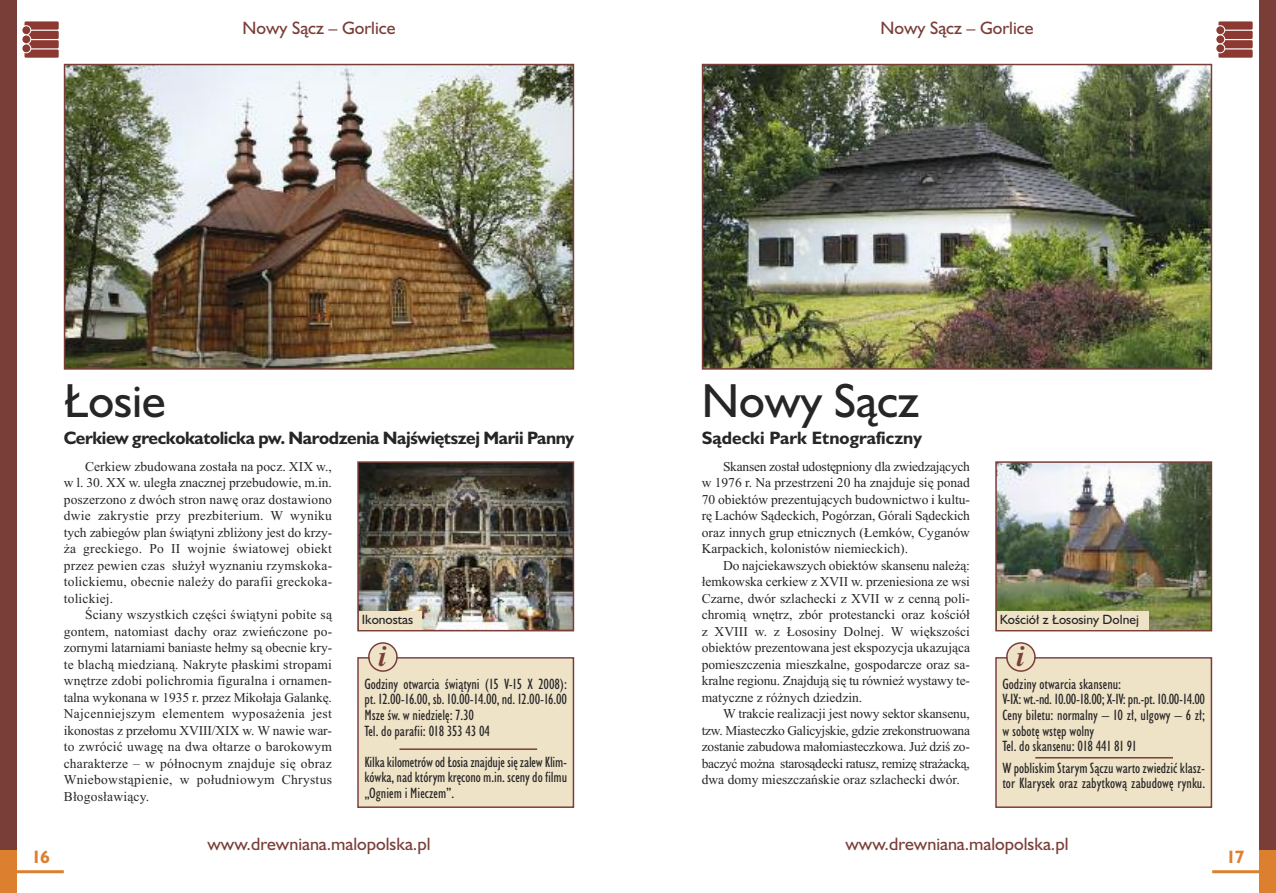
<style>
.page{position:relative;width:1276px;height:893px;background:#fff}
.page>*{position:absolute;margin:0;border:0;box-sizing:border-box;transform-origin:0 0}
.t1{font:48px "Humanst 521 EU";color:#272627}
.t2{font:italic 700 29.25px "Times";color:#7a3e38}
.t3{font:18px "Humanst 521 EU";color:#7a3e38}
.t4{font:18px "Humanst 521 EU Bold OTF";letter-spacing:-.025em;color:#272627}
.t5{font:18px "Humanst 521 EU Bold OTF";color:#272627}
.t6{font:700 18px "Humanst 521 EU";color:#dc7f2f}
.t7{font:15px/15.6px "Humanst 521 Cn EU";color:#272627}
.t8{font:13.5px/16.5px "Times New Roman";color:#272627;text-align:justify}
.t9{font:13.5px "Humanst 521 EU";color:#272627}
</style>
<div class="page">
<img style="left:705px;top:67px;width:504px;height:300px">
<div style="left:702px;top:64px;width:510px;height:306px;border:2px solid #7a3e38"></div>
<div style="left:996px;top:659px;width:214px;height:147px;background:#efe3c7"></div>
<div style="left:995px;top:657px;width:217px;height:151px;border:2px solid #7a3e38"></div>
<svg style="left:1006px;top:642px;width:29px;height:30px"></svg>
<img style="left:998px;top:464px;width:211px;height:164px">
<div style="left:995px;top:461px;width:217px;height:170px;border:2px solid #7a3e38"></div>
<div style="left:996px;top:611px;width:152px;height:19px;background:#efe3c7"></div>
<div style="left:1259px;top:0;width:17px;height:863px;background:#7a3e38"></div>
<div style="left:1259px;top:850px;width:17px;height:43px;background:#dc7f2f"></div>
<hr style="left:1212px;top:870px;width:64px;height:3px;background:#dc7f2f">
<svg style="left:1218px;top:21px;width:34px;height:37px"></svg>
<div style="left:1216px;top:26px;width:8px;height:8px;background:#8c3a31;border-radius:50%"></div>
<div style="left:1216px;top:35px;width:8px;height:8px;background:#8c3a31;border-radius:50%"></div>
<div style="left:1216px;top:44px;width:8px;height:8px;background:#8c3a31;border-radius:50%"></div>
<svg style="left:25px;top:21px;width:34px;height:37px"></svg>
<div style="left:22px;top:26px;width:8px;height:8px;background:#8c3a31;border-radius:50%"></div>
<div style="left:22px;top:35px;width:8px;height:8px;background:#8c3a31;border-radius:50%"></div>
<div style="left:22px;top:44px;width:8px;height:8px;background:#8c3a31;border-radius:50%"></div>
<img style="left:67px;top:67px;width:504px;height:300px">
<div style="left:64px;top:64px;width:510px;height:306px;border:2px solid #7a3e38"></div>
<div style="left:359px;top:659px;width:214px;height:147px;background:#efe3c7"></div>
<div style="left:357px;top:657px;width:217px;height:151px;border:2px solid #7a3e38"></div>
<svg style="left:368px;top:642px;width:30px;height:30px"></svg>
<img style="left:360px;top:464px;width:211px;height:164px">
<div style="left:357px;top:461px;width:217px;height:170px;border:2px solid #7a3e38"></div>
<div style="left:359px;top:611px;width:62px;height:19px;background:#efe3c7"></div>
<hr style="left:399px;top:748px;width:138px;height:2px;background:#7a3e38">
<hr style="left:1035px;top:757px;width:138px;height:1px;background:#7a3e38">
<div style="left:0;top:0;width:17px;height:863px;background:#7a3e38"></div>
<div style="left:0;top:850px;width:17px;height:43px;background:#dc7f2f"></div>
<hr style="left:0;top:870px;width:64px;height:3px;background:#dc7f2f">
<h3 class="t3" style="left:242px;top:16px;width:155px">Nowy Sącz – Gorlice</h3>
<h3 class="t3" style="left:880px;top:16px;width:155px">Nowy Sącz – Gorlice</h3>
<h3 class="t6" style="left:31px;top:845px;width:20px">16</h3>
<h1 class="t1" style="left:64px;top:371px;width:103px">Łosie</h1>
<h3 class="t4" style="left:64px;top:427px;width:512px">Cerkiew greckokatolicka pw. Narodzenia Najświętszej Marii Panny</h3>
<p class="t8" style="left:64px;top:458px;width:270px;text-indent:21px">Cerkiew zbudowana została na pocz. XIX w., w l. 30. XX w. uległa znacznej przebudowie, m.in. poszerzono z dwóch stron nawę oraz dostawiono dwie zakrystie przy prezbiterium. W wyniku tych zabiegów plan świątyni zbliżony jest do krzy&shy;ża greckiego. Po II wojnie światowej obiekt przez pewien czas służył wyznaniu rzymskoka&shy;tolickiemu, obecnie należy do parafii greckoka&shy;tolickiej.</p>
<p class="t8" style="left:64px;top:606px;width:270px;text-indent:21px">Ściany wszystkich części świątyni pobite są gontem, natomiast dachy oraz zwieńczone po&shy;zornymi latarniami baniaste hełmy są obecnie kry&shy;te blachą miedzianą. Nakryte płaskimi stropami wnętrze zdobi polichromia figuralna i ornamen&shy;talna wykonana w 1935 r. przez Mikołaja Galankę.<br>Najcenniejszym elementem wyposażenia jest ikonostas z przełomu XVIII/XIX w. W nawie war&shy;to zwrócić uwagę na dwa ołtarze o barokowym charakterze – w północnym znajduje się obraz Wniebowstąpienie, w południowym Chrystus Błogosławiący.</p>
<p class="t9" style="left:362px;top:611px;width:53px">Ikonostas</p>
<h2 class="t2" style="left:378px;top:639px;width:10px">i</h2>
<p class="t7" style="left:364px;top:676px;width:204px">Godziny otwarcia świątyni (15 V-15 X 2008): pt. 12.00-16.00, sb. 10.00-14.00, nd. 12.00-16.00<br>Msze św. w niedzielę: 7.30<br>Tel. do parafii: 018 353 43 04</p>
<p class="t7" style="left:364px;top:754px;width:204px;text-align:justify">Kilka kilometrów od Łosia znajduje się zalew Klim&shy;kówka, nad którym kręcono m.in. sceny do filmu „Ogniem i Mieczem”.</p>
<h1 class="t1" style="left:702px;top:371px;width:219px">Nowy Sącz</h1>
<h3 class="t5" style="left:702px;top:427px;width:222px">Sądecki Park Etnograficzny</h3>
<p class="t8" style="left:702px;top:458px;width:270px;text-indent:21px">Skansen został udostępniony dla zwiedzających w 1976 r. Na przestrzeni 20 ha znajduje się ponad 70 obiektów prezentujących budownictwo i kultu&shy;rę Lachów Sądeckich, Pogórzan, Górali Sądeckich oraz innych grup etnicznych (Łemków, Cyganów Karpackich, kolonistów niemieckich).</p>
<p class="t8" style="left:702px;top:557px;width:270px;text-indent:21px">Do najciekawszych obiektów skansenu należą: łemkowska cerkiew z XVII w. przeniesiona ze wsi Czarne, dwór szlachecki z XVII w z cenną poli&shy;chromią wnętrz, zbór protestancki oraz kościół z XVIII w. z Łososiny Dolnej. W większości obiektów prezentowana jest ekspozycja ukazująca pomieszczenia mieszkalne, gospodarcze oraz sa&shy;kralne regionu. Znajdują się tu również wystawy te&shy;matyczne z różnych dziedzin.</p>
<p class="t8" style="left:702px;top:705px;width:270px;text-indent:21px">W trakcie realizacji jest nowy sektor skansenu, tzw. Miasteczko Galicyjskie, gdzie zrekonstruowana zostanie zabudowa małomiasteczkowa. Już dziś zo&shy;baczyć można starosądecki ratusz, remizę strażacką, dwa domy mieszczańskie oraz szlachecki dwór.</p>
<p class="t9" style="left:999px;top:611px;width:141px">Kościół z Łososiny Dolnej</p>
<h2 class="t2" style="left:1016px;top:639px;width:10px">i</h2>
<p class="t7" style="left:1002px;top:676px;width:204px">Godziny otwarcia skansenu:<br>V-IX: wt.-nd. 10.00-18.00; X-IV: pn.-pt. 10.00-14.00<br>Ceny biletu: normalny – 10 zł, ulgowy – 6 zł; w sobotę wstęp wolny<br>Tel. do skansenu: 018 441 81 91</p>
<p class="t7" style="left:1002px;top:760px;width:204px">W pobliskim Starym Sączu warto zwiedzić klasz&shy;tor Klarysek oraz zabytkową zabudowę rynku.</p>
<h3 class="t3" style="left:207px;top:833px;width:224px">www.drewniana.malopolska.pl</h3>
<h3 class="t3" style="left:845px;top:833px;width:224px">www.drewniana.malopolska.pl</h3>
<h3 class="t6" style="left:1226px;top:845px;width:20px">17</h3>
</div>
